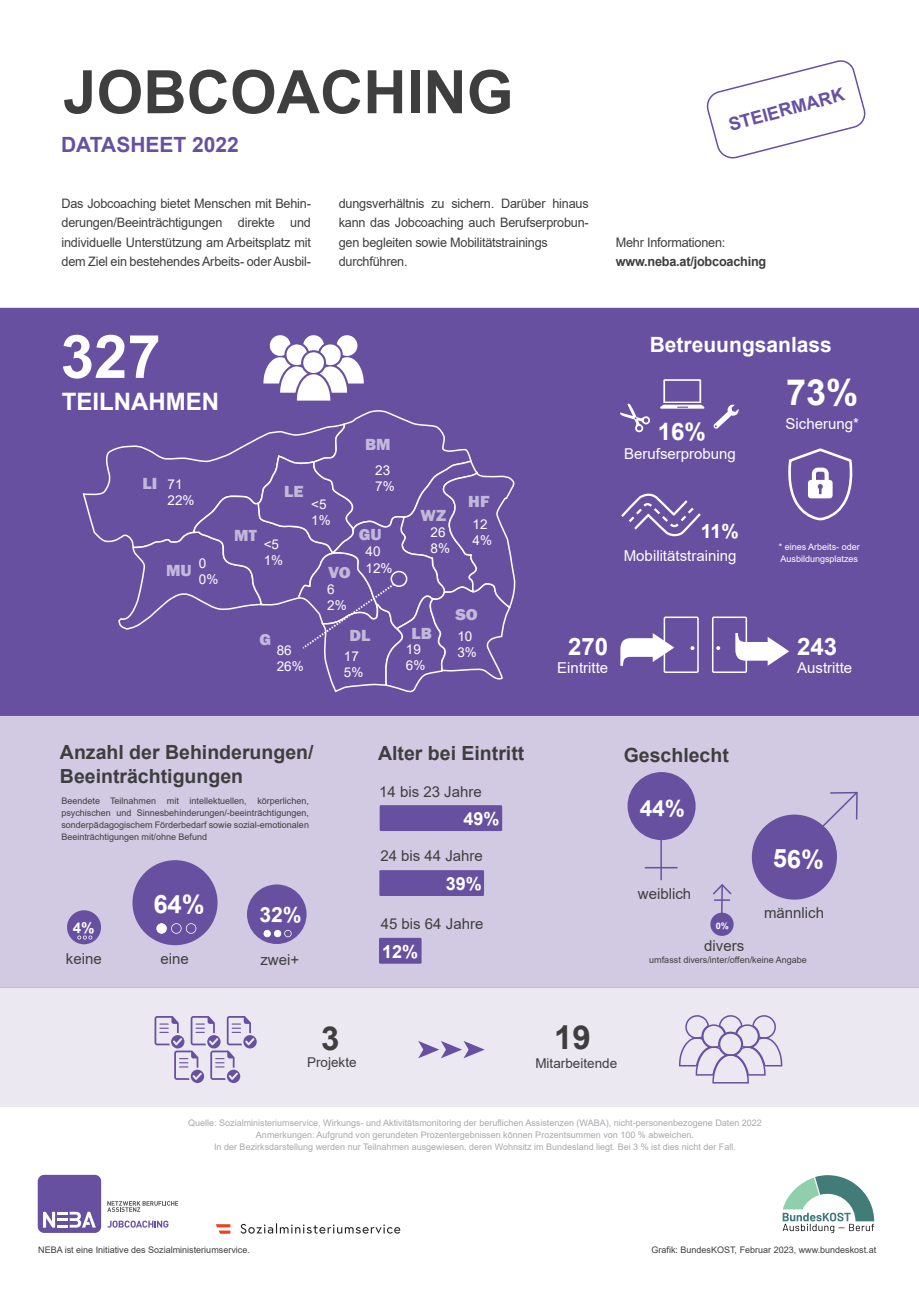
<style>
.page{position:relative;width:919px;height:1299px;background:#fff}
.page>*{position:absolute;margin:0;border:0;box-sizing:border-box;transform-origin:0 0}
.t1{font:700 60px "Arial";color:#3e3e3f}
.t2{font:700 60px "Arial";color:#fff}
.t3{font:700 36px "Arial";color:#fff}
.t4{font:700 33px "Arial";color:#3e3e3f}
.t5{font:700 25.35px "Arial";color:#fff}
.t6{font:700 24px "Arial";color:#fff}
.t7{font:700 21px "Arial";color:#fff}
.t8{font:700 21px "Arial";color:#6850a1}
.t9{font:700 19.5px/24px "Arial";color:#3e3e3f}
.t10{font:700 19.5px "Arial";color:#fff}
.t11{font:700 18px "Arial";color:#6850a1}
.t12{font:700 18px "Arial";color:#fff}
.t13{font:800 16.5px "Franklin Gothic";color:rgb(255 255 255/.6);scale:1.04 1}
.t14{font:15px "Arial";color:#3e3e3f}
.t15{font:15px "Arial";color:#fff}
.t16{font:14.85px "Arial";color:#3e3e3f}
.t17{font:13.5px/16.2px "Arial";color:#fff}
.t18{font:13.5px "Arial";color:#3e3e3f}
.t19{font:13.05px/19.5px "Arial";letter-spacing:-.015em;color:#3e3e3f}
.t20{font:700 13.05px "Arial";letter-spacing:-.015em;color:#3e3e3f}
.t21{font:9px/12px "Arial";color:#a8a9ad;text-align:center}
.t22{font:9px/12px "Arial";color:#3e3e3f;text-align:justify}
.t23{font:9px/12px "Arial";color:#fff}
</style>
<div class="page">
<div style="left:0;top:308px;width:918px;height:407px;background:#6850a1"></div>
<div style="left:0;top:715px;width:918px;height:273px;background:#d1cae2"></div>
<div style="left:0;top:987px;width:918px;height:120px;background:#ebe8f2"></div>
<div style="left:38px;top:1175px;width:63px;height:58px;background:#6850a1;border-radius:6px"></div>
<svg style="left:43px;top:1212px;width:53px;height:16px"></svg>
<svg style="left:107px;top:1201px;width:71px;height:11px"></svg>
<svg style="left:107px;top:1221px;width:61px;height:7px"></svg>
<svg style="left:240px;top:1223px;width:160px;height:11px"></svg>
<svg style="left:216px;top:1224px;width:14px;height:10px"></svg>
<svg style="left:782px;top:1175px;width:92px;height:58px"></svg>
<svg style="left:679px;top:1015px;width:103px;height:68px"></svg>
<svg style="left:418px;top:1041px;width:66px;height:17px"></svg>
<svg style="left:154px;top:1016px;width:103px;height:67px"></svg>
<hr style="left:660px;top:830px;width:2px;height:50px;background:#6850a1">
<hr style="left:645px;top:867px;width:32px;height:1px;background:#6850a1">
<div style="left:751px;top:815px;width:85px;height:85px;background:#6850a1;border-radius:50%"></div>
<div style="left:627px;top:772px;width:68px;height:68px;background:#6850a1;border-radius:50%"></div>
<div style="left:710px;top:913px;width:23px;height:23px;background:#6850a1;border-radius:50%"></div>
<div style="left:379px;top:805px;width:123px;height:26px;background:#6850a1"></div>
<div style="left:379px;top:870px;width:105px;height:26px;background:#6850a1"></div>
<div style="left:379px;top:938px;width:42px;height:26px;background:#6850a1"></div>
<div style="left:67px;top:910px;width:34px;height:34px;background:#6850a1;border-radius:50%"></div>
<div style="left:132px;top:860px;width:85px;height:85px;background:#6850a1;border-radius:50%"></div>
<svg style="left:156px;top:923px;width:40px;height:11px"></svg>
<div style="left:247px;top:884px;width:59px;height:60px;background:#6850a1;border-radius:50%"></div>
<svg style="left:263px;top:930px;width:28px;height:7px"></svg>
<div style="left:663px;top:617px;width:35px;height:56px;border:2px solid #fff"></div>
<div style="left:712px;top:617px;width:35px;height:56px;border:2px solid #fff"></div>
<svg style="left:690px;top:646px;width:4px;height:4px"></svg>
<svg style="left:716px;top:646px;width:4px;height:4px"></svg>
<svg style="left:735px;top:633px;width:54px;height:33px"></svg>
<svg style="left:620px;top:633px;width:54px;height:33px"></svg>
<svg style="left:787px;top:448px;width:65px;height:72px"></svg>
<svg style="left:619px;top:492px;width:84px;height:44px;background:#7c67ad"></svg>
<svg style="left:713px;top:405px;width:25px;height:24px"></svg>
<svg style="left:620px;top:404px;width:30px;height:29px"></svg>
<svg style="left:660px;top:379px;width:44px;height:30px"></svg>
<div style="left:82px;top:408px;width:435px;height:308px;background:#6850a1"></div>
<svg style="left:263px;top:335px;width:101px;height:66px"></svg>
<svg style="left:706px;top:60px;width:160px;height:99px"></svg>
<svg style="left:773px;top:791px;width:85px;height:78px"></svg>
<svg style="left:711px;top:884px;width:21px;height:45px"></svg>
<svg style="left:77px;top:935px;width:16px;height:4px"></svg>
<h1 class="t1" style="left:63px;top:70px;width:452px">JOBCOACHING</h1>
<h3 class="t8" style="left:61px;top:137px;width:179px">DATASHEET 2022</h3>
<h3 class="t19" style="left:62px;top:195px;width:251px;text-align:justify">Das Jobcoaching bietet Menschen mit Behin&shy;derungen/Beeinträchtigungen direkte und individuelle Unterstützung am Arbeitsplatz mit dem Ziel ein bestehendes Arbeits- oder Ausbil-</h3>
<h3 class="t19" style="left:339px;top:195px;width:251px">dungsverhältnis zu sichern. Darüber hinaus kann das Jobcoaching auch Berufserprobun&shy;gen begleiten sowie Mobilitätstrainings durchführen.</h3>
<h3 class="t11" style="left:727px;top:118px;width:120px;rotate:-15deg">STEIERMARK</h3>
<h3 class="t19" style="left:615px;top:234px;width:111px">Mehr Informationen:</h3>
<h3 class="t20" style="left:615px;top:257px;width:152px">www.neba.at/jobcoaching</h3>
<h1 class="t2" style="left:61px;top:334px;width:102px">327</h1>
<h3 class="t6" style="left:62px;top:392px;width:159px">TEILNAHMEN</h3>
<h3 class="t13" style="left:142px;top:474px;width:16px">LI</h3>
<h3 class="t17" style="left:167px;top:477px;width:29px">71<br>22%</h3>
<h3 class="t13" style="left:284px;top:482px;width:20px">LE</h3>
<h3 class="t17" style="left:311px;top:497px;width:21px">&lt;5<br>1%</h3>
<h3 class="t13" style="left:234px;top:526px;width:23px">MT</h3>
<h3 class="t17" style="left:264px;top:537px;width:21px">&lt;5<br>1%</h3>
<h3 class="t17" style="left:199px;top:556px;width:21px">0<br>0%</h3>
<h3 class="t13" style="left:166px;top:561px;width:26px">MU</h3>
<h3 class="t13" style="left:328px;top:562px;width:23px">VO</h3>
<h3 class="t17" style="left:327px;top:582px;width:21px">6<br>2%</h3>
<h3 class="t13" style="left:365px;top:435px;width:26px">BM</h3>
<h3 class="t17" style="left:375px;top:463px;width:21px">23<br>7%</h3>
<h3 class="t13" style="left:359px;top:525px;width:24px">GU</h3>
<h3 class="t17" style="left:365px;top:545px;width:29px">40<br>12%</h3>
<h3 class="t13" style="left:420px;top:505px;width:26px">WZ</h3>
<h3 class="t17" style="left:430px;top:525px;width:21px">26<br>8%</h3>
<h3 class="t13" style="left:468px;top:491px;width:22px">HF</h3>
<h3 class="t17" style="left:472px;top:517px;width:21px">12<br>4%</h3>
<h3 class="t13" style="left:455px;top:605px;width:23px">SO</h3>
<h3 class="t13" style="left:259px;top:630px;width:13px">G</h3>
<h3 class="t17" style="left:277px;top:644px;width:29px">86<br>26%</h3>
<h3 class="t13" style="left:349px;top:626px;width:22px">DL</h3>
<h3 class="t13" style="left:411px;top:623px;width:21px">LB</h3>
<h3 class="t17" style="left:344px;top:649px;width:21px">17<br>5%</h3>
<h3 class="t17" style="left:406px;top:642px;width:21px">19<br>6%</h3>
<h3 class="t17" style="left:457px;top:629px;width:21px">10<br>3%</h3>
<h3 class="t7" style="left:649px;top:336px;width:184px">Betreuungsanlass</h3>
<h3 class="t6" style="left:657px;top:422px;width:50px">16%</h3>
<h3 class="t15" style="left:624px;top:448px;width:113px">Berufserprobung</h3>
<h3 class="t10" style="left:700px;top:524px;width:39px">11%</h3>
<h3 class="t15" style="left:623px;top:550px;width:114px">Mobilitätstraining</h3>
<h2 class="t3" style="left:786px;top:378px;width:74px">73%</h2>
<h3 class="t15" style="left:785px;top:418px;width:75px">Sicherung*</h3>
<p class="t23" style="left:778px;top:541px;width:83px">* eines Arbeits- oder<br>Ausbildungsplatzes</p>
<h3 class="t6" style="left:568px;top:638px;width:42px">270</h3>
<h3 class="t15" style="left:557px;top:662px;width:52px">Eintritte</h3>
<h3 class="t6" style="left:797px;top:638px;width:42px">243</h3>
<h3 class="t15" style="left:797px;top:662px;width:57px">Austritte</h3>
<h3 class="t9" style="left:60px;top:742px;width:255px">Anzahl der Behinderungen/<br>Beeinträchtigungen</h3>
<p class="t22" style="left:61px;top:795px;width:249px">Beendete Teilnahmen mit intellektuellen, körperlichen, psychischen und Sinnesbehinderungen/-beeinträchtigungen, sonderpädagogischem Förderbedarf sowie sozial-emotionalen Beeinträchtigungen mit/ohne Befund</p>
<h3 class="t9" style="left:378px;top:743px;width:148px">Alter bei Eintritt</h3>
<h3 class="t14" style="left:379px;top:786px;width:104px">14 bis 23 Jahre</h3>
<h3 class="t12" style="left:463px;top:812px;width:38px">49%</h3>
<h3 class="t9" style="left:623px;top:745px;width:107px">Geschlecht</h3>
<h3 class="t14" style="left:380px;top:850px;width:104px">24 bis 44 Jahre</h3>
<h3 class="t5" style="left:775px;top:846px;width:52px">55%</h3>
<h3 class="t12" style="left:446px;top:877px;width:38px">39%</h3>
<h3 class="t14" style="left:638px;top:888px;width:55px">weiblich</h3>
<h3 class="t14" style="left:381px;top:918px;width:104px">45 bis 64 Jahre</h3>
<h3 class="t14" style="left:764px;top:907px;width:62px">männlich</h3>
<h3 class="t14" style="left:66px;top:953px;width:37px">keine</h3>
<h3 class="t14" style="left:260px;top:954px;width:40px">zwei+</h3>
<h3 class="t16" style="left:160px;top:954px;width:30px">eine</h3>
<h3 class="t12" style="left:382px;top:945px;width:38px">12%</h3>
<h3 class="t14" style="left:704px;top:940px;width:42px">divers</h3>
<p class="t22" style="left:649px;top:955px;width:159px">umfasst divers/inter/offen/keine Angabe</p>
<h3 class="t4" style="left:321px;top:1026px;width:20px">3</h3>
<h3 class="t4" style="left:554px;top:1025px;width:38px">19</h3>
<h3 class="t18" style="left:307px;top:1057px;width:51px">Projekte</h3>
<h3 class="t18" style="left:535px;top:1058px;width:83px">Mitarbeitende</h3>
<p class="t21" style="left:188px;top:1118px;width:575px">Quelle: Sozialministeriumservice, Wirkungs- und Aktivitätsmonitoring der beruflichen Assistenzen (WABA), nicht-personenbezogene Daten 2022<br>Anmerkungen: Aufgrund von gerundeten Prozentergebnissen können Prozentsummen von 100 % abweichen.<br>In der Bezirksdarstellung werden nur Teilnahmen ausgewiesen, deren Wohnsitz im Bundesland liegt. Bei 3 % ist dies nicht der Fall.</p>
<p class="t22" style="left:38px;top:1244px;width:213px">NEBA ist eine Initiative des Sozialministeriumservice.</p>
<p class="t22" style="left:651px;top:1244px;width:226px">Grafik: BundesKOST, Februar 2023, www.bundeskost.at</p>
</div>
